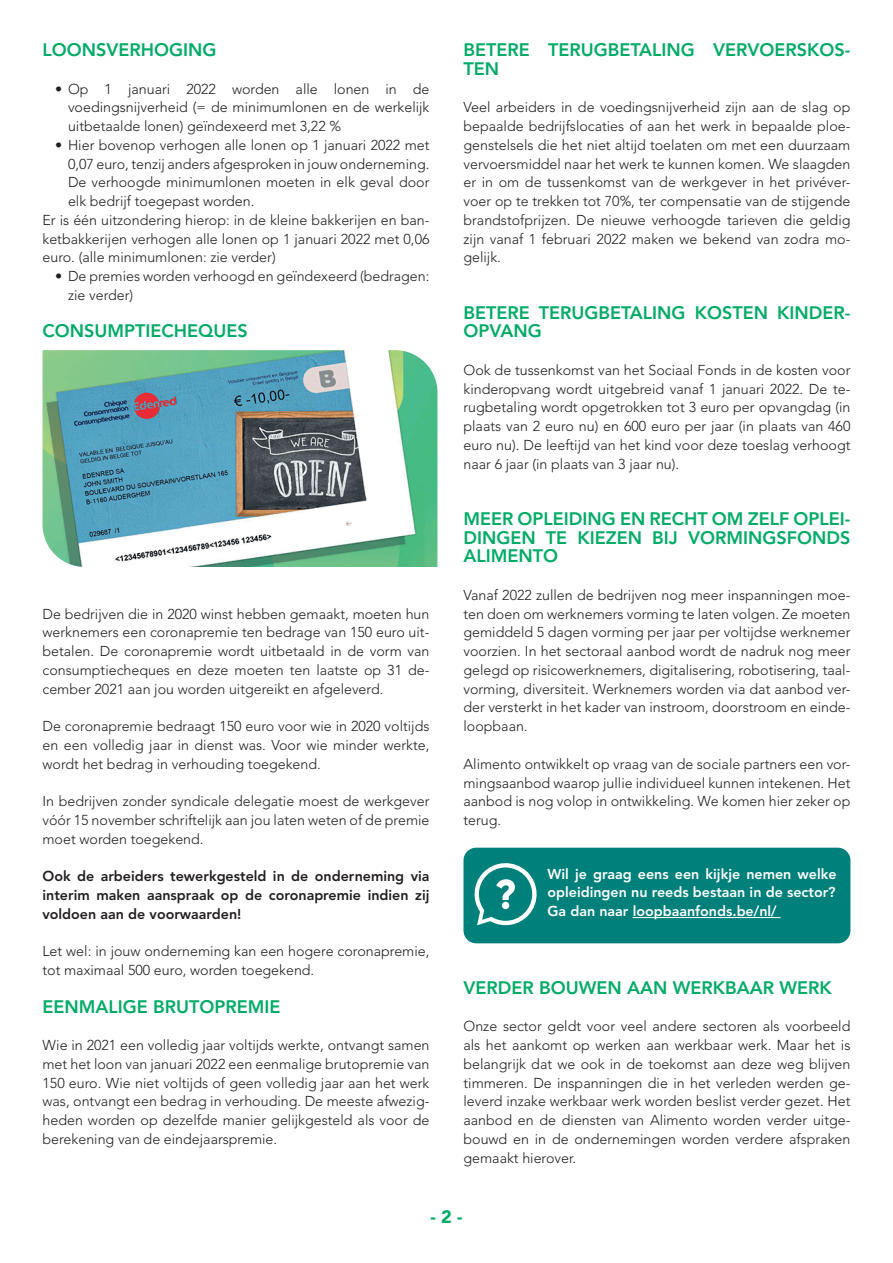
<style>
.page{position:relative;width:893px;height:1263px;background:#fff}
.page>*{position:absolute;margin:0;border:0;box-sizing:border-box;transform-origin:0 0}
.t1{font:800 18px/18.8px "Avenir LT Std";color:#00ab66}
.t2{font:900 18px "Avenir LT Std";color:#00ab66}
.t3{font:300 14.25px/18.8px "Avenir LT Std";color:#231f20;text-align:justify}
.t4{font:800 14.25px/18.8px "Avenir LT Std";color:#231f20;text-align:justify}
.t5{font:800 14.25px/18.8px "Avenir LT Std";color:#fff;text-align:justify}
</style>
<div class="page">
<div style="left:463px;top:848px;width:387px;height:95px;background:#00807a;border-radius:13px"></div>
<img style="left:43px;top:350px;width:394px;height:217px">
<hr style="left:633px;top:917px;width:147px;height:1px;background:#fff">
<svg style="left:474px;top:863px;width:63px;height:63px"></svg>
<p class="t1" style="left:43px;top:41px;width:176px">LOONSVERHOGING</p>
<p class="t3" style="left:68px;top:79px;width:363px;text-indent:-13px">• Op 1 januari 2022 worden alle lonen in de voedingsnijverheid (= de minimumlonen en de werkelijk uitbetaalde lonen) geïndexeerd met 3,22 %</p>
<p class="t3" style="left:55px;top:136px;width:376px">• Hier bovenop verhogen alle lonen op 1 januari 2022 met</p>
<p class="t3" style="left:68px;top:154px;width:363px">0,07 euro, tenzij anders afgesproken in jouw onderneming.</p>
<p class="t3" style="left:68px;top:173px;width:363px">De verhoogde minimumlonen moeten in elk geval door</p>
<p class="t3" style="left:68px;top:192px;width:188px">elk bedrijf toegepast worden.</p>
<p class="t3" style="left:43px;top:211px;width:388px">Er is één uitzondering hierop: in de kleine bakkerijen en ban-</p>
<p class="t3" style="left:43px;top:229px;width:388px">ketbakkerijen verhogen alle lonen op 1 januari 2022 met 0,06</p>
<p class="t3" style="left:43px;top:248px;width:235px">euro. (alle minimumlonen: zie verder)</p>
<p class="t3" style="left:68px;top:267px;width:363px;text-indent:-13px">• De premies worden verhoogd en geïndexeerd (bedragen: zie verder)</p>
<p class="t1" style="left:43px;top:322px;width:207px">CONSUMPTIECHEQUES</p>
<p class="t3" style="left:43px;top:604px;width:388px">De bedrijven die in 2020 winst hebben gemaakt, moeten hun werknemers een coronapremie ten bedrage van 150 euro uit&shy;betalen. De coronapremie wordt uitbetaald in de vorm van consumptiecheques en deze moeten ten laatste op 31 de&shy;cember 2021 aan jou worden uitgereikt en afgeleverd.</p>
<p class="t3" style="left:43px;top:717px;width:388px">De coronapremie bedraagt 150 euro voor wie in 2020 voltijds en een volledig jaar in dienst was. Voor wie minder werkte, wordt het bedrag in verhouding toegekend.</p>
<p class="t3" style="left:43px;top:792px;width:388px">In bedrijven zonder syndicale delegatie moest de werkgever vóór 15 november schriftelijk aan jou laten weten of de premie moet worden toegekend.</p>
<p class="t4" style="left:43px;top:867px;width:388px">Ook de arbeiders tewerkgesteld in de onderneming via interim maken aanspraak op de coronapremie indien zij voldoen aan de voorwaarden!</p>
<p class="t3" style="left:43px;top:942px;width:388px">Let wel: in jouw onderneming kan een hogere coronapremie, tot maximaal 500 euro, worden toegekend.</p>
<p class="t1" style="left:43px;top:997px;width:239px">EENMALIGE BRUTOPREMIE</p>
<p class="t3" style="left:43px;top:1036px;width:388px">Wie in 2021 een volledig jaar voltijds werkte, ontvangt samen met het loon van januari 2022 een eenmalige brutopremie van 150 euro. Wie niet voltijds of geen volledig jaar aan het werk was, ontvangt een bedrag in verhouding. De meeste afwezig&shy;heden worden op dezelfde manier gelijkgesteld als voor de berekening van de eindejaarspremie.</p>
<p class="t1" style="left:463px;top:41px;width:388px">BETERE TERUGBETALING VERVOERSKOS-<br>TEN</p>
<p class="t3" style="left:463px;top:98px;width:388px">Veel arbeiders in de voedingsnijverheid zijn aan de slag op bepaalde bedrijfslocaties of aan het werk in bepaalde ploe&shy;genstelsels die het niet altijd toelaten om met een duurzaam vervoersmiddel naar het werk te kunnen komen. We slaagden er in om de tussenkomst van de werkgever in het privéver&shy;voer op te trekken tot 70%, ter compensatie van de stijgende brandstofprijzen. De nieuwe verhoogde tarieven die geldig zijn vanaf 1 februari 2022 maken we bekend van zodra mo&shy;gelijk.</p>
<p class="t1" style="left:463px;top:303px;width:388px">BETERE TERUGBETALING KOSTEN KINDER-<br>OPVANG</p>
<p class="t3" style="left:463px;top:361px;width:388px">Ook de tussenkomst van het Sociaal Fonds in de kosten voor kinderopvang wordt uitgebreid vanaf 1 januari 2022. De te&shy;rugbetaling wordt opgetrokken tot 3 euro per opvangdag (in plaats van 2 euro nu) en 600 euro per jaar (in plaats van 460 euro nu). De leeftijd van het kind voor deze toeslag verhoogt naar 6 jaar (in plaats van 3 jaar nu).</p>
<p class="t1" style="left:463px;top:509px;width:388px;text-align:justify">MEER OPLEIDING EN RECHT OM ZELF OPLEI-DINGEN TE KIEZEN BIJ VORMINGSFONDS ALIMENTO</p>
<p class="t3" style="left:463px;top:586px;width:388px">Vanaf 2022 zullen de bedrijven nog meer inspanningen moe&shy;ten doen om werknemers vorming te laten volgen. Ze moeten gemiddeld 5 dagen vorming per jaar per voltijdse werknemer voorzien. In het sectoraal aanbod wordt de nadruk nog meer gelegd op risicowerknemers, digitalisering, robotisering, taal&shy;vorming, diversiteit. Werknemers worden via dat aanbod ver&shy;der versterkt in het kader van instroom, doorstroom en einde&shy;loopbaan.</p>
<p class="t3" style="left:463px;top:754px;width:388px">Alimento ontwikkelt op vraag van de sociale partners een vor&shy;mingsaanbod waarop jullie individueel kunnen intekenen. Het aanbod is nog volop in ontwikkeling. We komen hier zeker op terug.</p>
<p class="t5" style="left:547px;top:864px;width:291px">Wil je graag eens een kijkje nemen welke opleidingen nu reeds bestaan in de sector?<br>Ga dan naar loopbaanfonds.be/nl/</p>
<p class="t1" style="left:463px;top:978px;width:370px">VERDER BOUWEN AAN WERKBAAR WERK</p>
<p class="t3" style="left:463px;top:1017px;width:388px">Onze sector geldt voor veel andere sectoren als voorbeeld als het aankomt op werken aan werkbaar werk. Maar het is belangrijk dat we ook in de toekomst aan deze weg blijven timmeren. De inspanningen die in het verleden werden ge&shy;leverd inzake werkbaar werk worden beslist verder gezet. Het aanbod en de diensten van Alimento worden verder uitge&shy;bouwd en in de ondernemingen worden verdere afspraken gemaakt hierover.</p>
<p class="t2" style="left:430px;top:1206px;width:33px">- 2 -</p>
</div>
